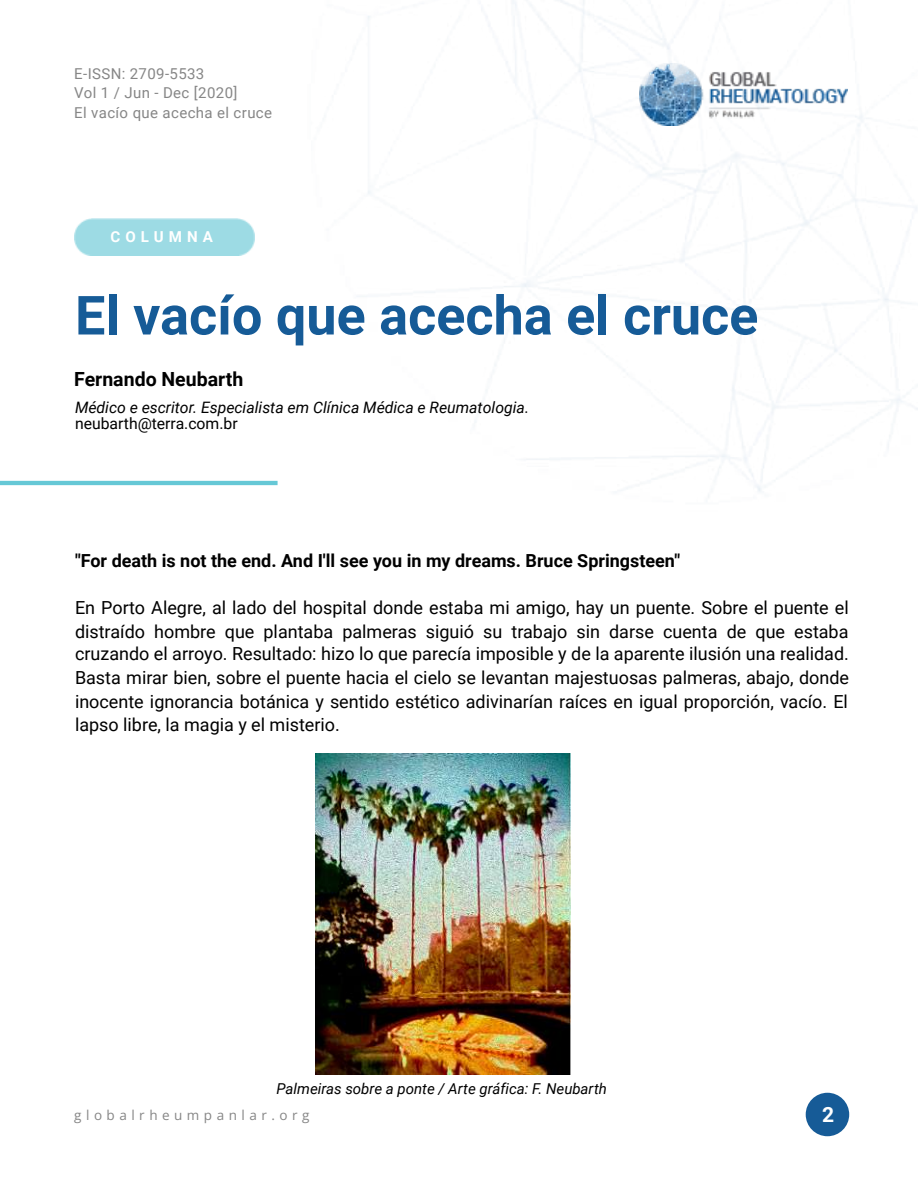
<style>
.page{position:relative;width:918px;height:1188px;background:#fff}
.page>*{position:absolute;margin:0;border:0;box-sizing:border-box;transform-origin:0 0}
.t1{font:700 54px "Roboto";color:#165b97}
.t2{font:700 21px "Roboto";color:#fff}
.t3{font:700 19.6px "Roboto";color:#000}
.t4{font:18px/23.4px "Roboto";color:#000;text-align:justify}
.t5{font:700 18px "Roboto";color:#000}
.t6{font:italic 15.8px "Roboto";color:#000}
.t7{font:15.8px "Roboto";color:#000}
.t8{font:15px/19.6px "Roboto";letter-spacing:.025em;color:#868686}
.t9{font:italic 15px "Roboto";color:#000}
.t10{font:700 15px "Roboto";letter-spacing:.335em;color:#fff}
.t11{font:13.6px "Open Sans";letter-spacing:.335em;color:#868686}
</style>
<div class="page">
<img style="left:243px;top:0;width:675px;height:497px">
<img style="left:639px;top:64px;width:209px;height:61px">
<img style="left:74px;top:218px;width:180px;height:38px">
<hr style="left:0;top:481px;width:278px;height:4px;background:#66c8d6">
<div style="left:806px;top:1093px;width:43px;height:43px;background:#165b97;border-radius:50%"></div>
<img style="left:315px;top:754px;width:255px;height:321px">
<p class="t8" style="left:74px;top:64px;width:199px">E-ISSN: 2709-5533<br>Vol 1 / Jun - Dec [2020]<br>El vacío que acecha el cruce</p>
<p class="t10" style="left:111px;top:228px;width:104px">COLUMNA</p>
<h1 class="t1" style="left:75px;top:284px;width:685px">El vacío que acecha el cruce</h1>
<p class="t3" style="left:74px;top:367px;width:171px">Fernando Neubarth</p>
<p class="t6" style="left:75px;top:398px;width:455px">Médico e escritor. Especialista em Clínica Médica e Reumatologia.</p>
<p class="t7" style="left:75px;top:414px;width:164px">neubarth@terra.com.br</p>
<p class="t5" style="left:75px;top:551px;width:607px">"For death is not the end. And I'll see you in my dreams. Bruce Springsteen"</p>
<p class="t4" style="left:75px;top:596px;width:775px">En Porto Alegre, al lado del hospital donde estaba mi amigo, hay un puente. Sobre el puente el distraído hombre que plantaba palmeras siguió su trabajo sin darse cuenta de que estaba cruzando el arroyo. Resultado: hizo lo que parecía imposible y de la aparente ilusión una realidad.<br>Basta mirar bien, sobre el puente hacia el cielo se levantan majestuosas palmeras, abajo, donde inocente ignorancia botánica y sentido estético adivinarían raíces en igual proporción, vacío. El lapso libre, la magia y el misterio.</p>
<p class="t9" style="left:276px;top:1080px;width:332px">Palmeiras sobre a ponte / Arte gráfica: F. Neubarth</p>
<p class="t11" style="left:74px;top:1105px;width:237px">globalrheumpanlar.org</p>
<p class="t2" style="left:822px;top:1103px;width:14px">2</p>
</div>
